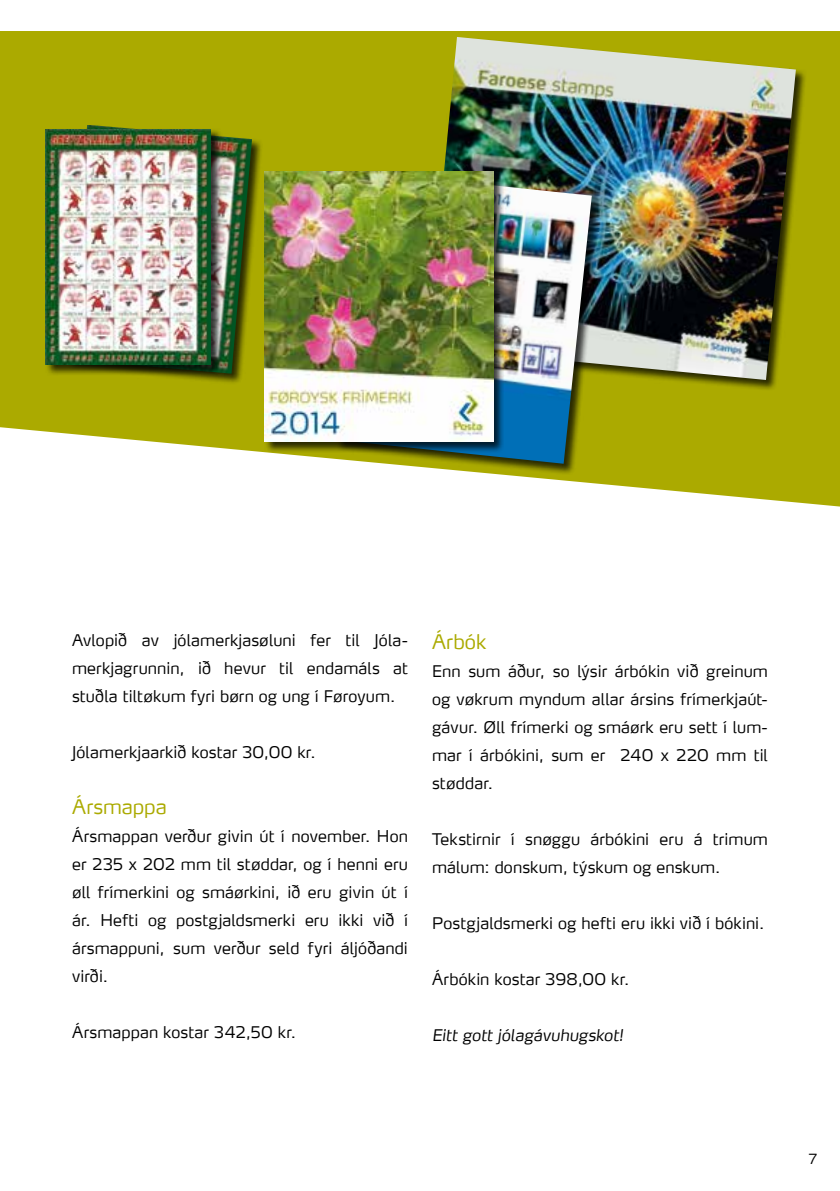
<style>
.page{position:relative;width:840px;height:1191px;background:#fff}
.page>*{position:absolute;margin:0;border:0;box-sizing:border-box;transform-origin:0 0}
.t1{font:300 20px "Max TF";letter-spacing:.005em;color:#abaa00}
.t2{font:300 16px/28px "Max LF";letter-spacing:.01em;color:#000;text-align:justify}
.t3{font:italic 300 16px "Max LF";letter-spacing:.01em;color:#000}
.t4{font:300 14px "Max LF";color:#000}
</style>
<div class="page">
<svg style="left:0;top:31px;width:839px;height:475px;fill:#abaa00"></svg>
<div style="left:67px;top:125px;width:196px;height:260px;background:#000;opacity:.75"></div>
<img style="left:67px;top:125px;width:185px;height:249px">
<div style="left:45px;top:129px;width:178px;height:247px;background:#000;opacity:.75"></div>
<img style="left:45px;top:129px;width:166px;height:235px">
<div style="left:427px;top:37px;width:379px;height:354px;background:#000;opacity:.75"></div>
<img style="left:427px;top:37px;width:368px;height:343px">
<div style="left:335px;top:172px;width:268px;height:303px;background:#000;opacity:.75"></div>
<img style="left:335px;top:172px;width:256px;height:292px">
<div style="left:263px;top:171px;width:241px;height:282px;background:#000;opacity:.75"></div>
<img style="left:264px;top:172px;width:229px;height:269px">
<p class="t2" style="left:72px;top:625px;width:337px">Avlopið av jólamerkjasøluni fer til Jóla&shy;merkjagrunnin, ið hevur til endamáls at stuðla tiltøkum fyri børn og ung í Føroyum.</p>
<p class="t2" style="left:72px;top:737px;width:245px">Jólamerkjaarkið kostar 30,00 kr.</p>
<p class="t1" style="left:72px;top:794px;width:96px">Ársmappa</p>
<p class="t2" style="left:72px;top:821px;width:337px">Ársmappan verður givin út í november. Hon er 235 x 202 mm til støddar, og í henni eru øll frímerkini og smáørkini, ið eru givin út í ár. Hefti og postgjaldsmerki eru ikki við í ársmappuni, sum verður seld fyri áljóðandi virði.</p>
<p class="t2" style="left:72px;top:1017px;width:225px">Ársmappan kostar 342,50 kr.</p>
<p class="t1" style="left:432px;top:629px;width:56px">Árbók</p>
<p class="t2" style="left:432px;top:656px;width:337px">Enn sum áður, so lýsir árbókin við greinum og vøkrum myndum allar ársins frímerkjaút&shy;gávur. Øll frímerki og smáørk eru sett í lum&shy;mar í árbókini, sum er 240 x 220 mm til støddar.</p>
<p class="t2" style="left:432px;top:824px;width:337px">Tekstirnir í snøggu árbókini eru á trimum málum: donskum, týskum og enskum.</p>
<p class="t2" style="left:432px;top:908px;width:333px">Postgjaldsmerki og hefti eru ikki við í bókini.</p>
<p class="t2" style="left:432px;top:964px;width:199px">Árbókin kostar 398,00 kr.</p>
<p class="t3" style="left:432px;top:1025px;width:193px">Eitt gott jólagávuhugskot!</p>
<p class="t4" style="left:808px;top:1150px;width:10px">7</p>
</div>
